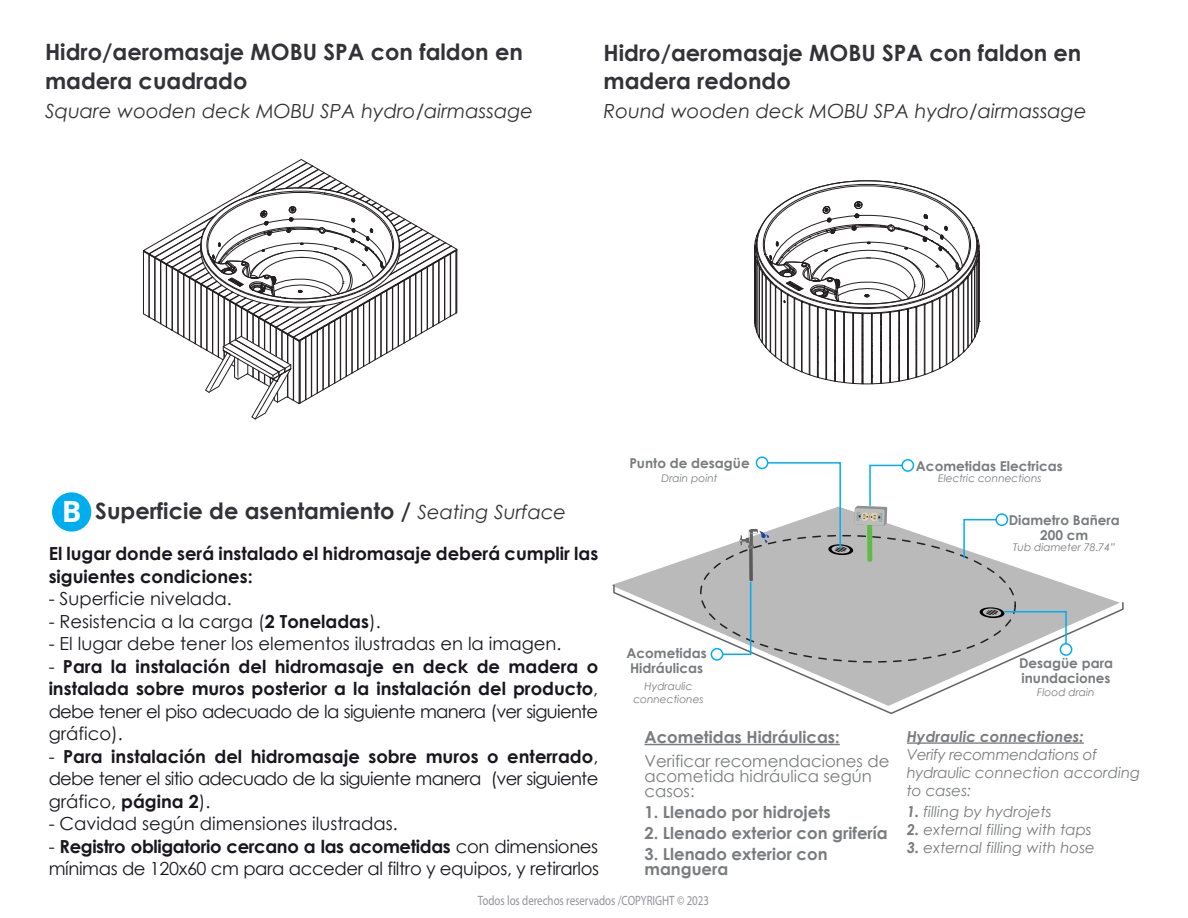
<style>
.page{position:relative;width:1188px;height:918px;background:#fff}
.page>*{position:absolute;margin:0;border:0;box-sizing:border-box;transform-origin:0 0}
.t1{font:700 22.5px/28.5px "Century Gothic";color:#333237}
.t2{font:italic 19.5px "Century Gothic";color:#333237}
.t3{font:18px/22.5px "Century Gothic";color:#1a161e;text-align:justify}
.t4{font:700 18px/22.5px "Century Gothic";color:#1a161e}
.t5{font:18px/22.5px "Century Gothic";letter-spacing:-.02em;color:#1a161e}
.t6{font:700 16.5px/15px "Century Gothic";color:#797c7e}
.t7{font:16.5px/15px "Century Gothic";color:#797c7e}
.t8{font:italic 15px "Century Gothic";color:#797c7e}
.t9{font:italic 15px/18px "Century Gothic";letter-spacing:-.02em;color:#797c7e}
.t10{font:italic 700 15px "Century Gothic";color:#797c7e}
.t11{font:700 13.65px/15.1px "Century Gothic";color:#797c7e}
.t12{font:13.5px "Myriad Pro";color:#919298;scale:.81 1}
.t13{font:italic 10.5px/12.6px "Century Gothic";color:#797c7e;text-align:center}
.s1{font-family:"Open Sans";font-size:29.25px;color:#fff}
.s2{font-weight:400;font-style:italic;font-size:19.5px}
.s3{font-weight:700}
.s4{font-weight:400}
</style>
<div class="page">
<svg style="left:611px;top:555px;width:88px;height:31px"></svg>
<svg style="left:612px;top:584px;width:512px;height:130px"></svg>
<svg style="left:699px;top:456px;width:373px;height:209px"></svg>
<svg style="left:143px;top:159px;width:314px;height:260px"></svg>
<svg style="left:754px;top:180px;width:226px;height:204px"></svg>
<div style="left:52px;top:492px;width:39px;height:40px;background:#00aeef;border-radius:50%"></div>
<hr style="left:645px;top:744px;width:195px;height:1px;background:#797c7e">
<hr style="left:907px;top:742px;width:177px;height:2px;background:#797c7e">
<p class="t1" style="left:45px;top:37px;width:479px">Hidro/aeromasaje MOBU SPA con faldon en madera cuadrado</p>
<p class="t2" style="left:45px;top:97px;width:490px">Square wooden deck MOBU SPA hydro/airmassage</p>
<p class="t1" style="left:604px;top:37px;width:479px">Hidro/aeromasaje MOBU SPA con faldon en madera redondo</p>
<p class="t2" style="left:604px;top:97px;width:485px">Round wooden deck MOBU SPA hydro/airmassage</p>
<p class="t11" style="left:629px;top:455px;width:122px">Punto de desagüe</p>
<p class="t13" style="left:662px;top:471px;width:57px">Drain point</p>
<p class="t11" style="left:916px;top:457px;width:148px">Acometidas Electricas</p>
<p class="t13" style="left:938px;top:471px;width:105px">Electric connections</p>
<p class="t1" style="left:62px;top:496px;width:506px"><span class="s1">B</span> Superficie de asentamiento / <span class="s2">Seating Surface</span></p>
<p class="t4" style="left:49px;top:542px;width:551px">El lugar donde será instalado el hidromasaje deberá cumplir las siguientes condiciones:</p>
<p class="t3" style="left:49px;top:587px;width:185px">- Superficie nivelada.</p>
<p class="t3" style="left:49px;top:610px;width:334px">- Resistencia a la carga (<span class="s3">2 Toneladas</span>).</p>
<p class="t3" style="left:49px;top:632px;width:514px">- El lugar debe tener los elementos ilustradas en la imagen.</p>
<p class="t4" style="left:49px;top:654px;width:551px;text-align:justify"><span class="s4">-</span> Para la instalación del hidromasaje en deck de madera o instalada sobre muros posterior a la instalación del producto<span class="s4">, debe tener el piso adecuado de la siguiente manera (ver siguiente gráfico).</span></p>
<p class="t3" style="left:49px;top:745px;width:551px">- <span class="s3">Para instalación del hidromasaje sobre muros o enterrado</span>, debe tener el sitio adecuado de la siguiente manera (ver siguiente gráfico, <span class="s3">página 2</span>).</p>
<p class="t3" style="left:49px;top:812px;width:351px">- Cavidad según dimensiones ilustradas.</p>
<p class="t5" style="left:49px;top:835px;width:552px">- <span class="s3">Registro obligatorio cercano a las acometidas</span> con dimensiones mínimas de 120x60 cm para acceder al filtro y equipos, y retirarlos</p>
<p class="t11" style="left:627px;top:645px;width:82px">Acometidas<br>Hidráulicas</p>
<p class="t13" style="left:633px;top:680px;width:72px">Hydraulic connectiones</p>
<p class="t6" style="left:645px;top:729px;width:197px">Acometidas Hidráulicas:</p>
<p class="t7" style="left:645px;top:753px;width:247px">Verificar recomendaciones de acometida hidráulica según casos:</p>
<p class="t6" style="left:645px;top:804px;width:188px">1. Llenado por hidrojets</p>
<p class="t6" style="left:645px;top:825px;width:245px">2. Llenado exterior con grifería</p>
<p class="t6" style="left:645px;top:846px;width:185px">3. Llenado exterior con manguera</p>
<p class="t12" style="left:478px;top:892px;width:287px">Todos los derechos reservados /COPYRIGHT © 2023</p>
<p class="t11" style="left:1009px;top:512px;width:113px;text-align:center">Diametro Bañera<br>200 cm</p>
<p class="t13" style="left:1013px;top:541px;width:104px">Tub diameter 78.74”</p>
<p class="t11" style="left:1019px;top:654px;width:95px">Desagüe para inundaciones</p>
<p class="t13" style="left:1037px;top:686px;width:59px">Flood drain</p>
<p class="t10" style="left:907px;top:725px;width:179px">Hydraulic connectiones:</p>
<p class="t9" style="left:907px;top:745px;width:235px">Verify recommendations of hydraulic connection according to cases:</p>
<p class="t8" style="left:907px;top:801px;width:146px"><span class="s3">1.</span> filling by hydrojets</p>
<p class="t8" style="left:907px;top:819px;width:186px"><span class="s3">2.</span> external filling with taps</p>
<p class="t8" style="left:907px;top:837px;width:190px"><span class="s3">3.</span> external filling with hose</p>
</div>
